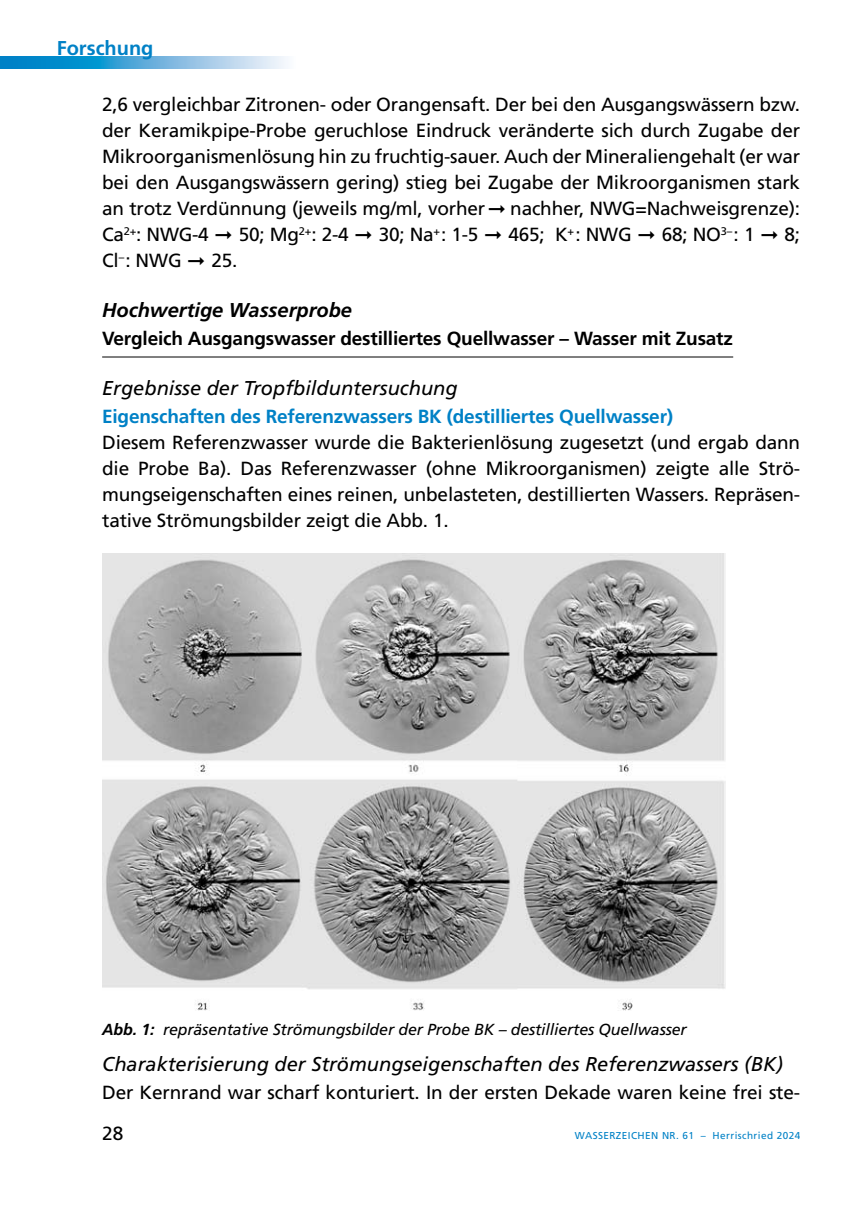
<style>
.page{position:relative;width:857px;height:1225px;background:#fff}
.page>*{position:absolute;margin:0;border:0;box-sizing:border-box;transform-origin:0 0}
.t1{font:italic 20px "Frutiger";color:#000}
.t2{font:italic 700 20px "Frutiger";color:#000}
.t3{font:700 20px "Frutiger";color:#0081c6}
.t4{font:19px/26px "Frutiger";letter-spacing:-.01em;color:#000;text-align:justify}
.t5{font:700 19px "Frutiger";letter-spacing:-.01em;color:#000}
.t6{font:700 19px "Frutiger";letter-spacing:-.01em;color:#0081c6}
.t7{font:italic 16px "Frutiger";letter-spacing:-.01em;color:#000}
.t8{font:10px "Frutiger";letter-spacing:.04em;color:#0081c6}
.s1{font-weight:700}
</style>
<div class="page">
<svg style="left:0;top:57px;width:286px;height:11px"></svg>
<hr style="left:102px;top:356px;width:630px;height:1px;background:#000">
<img style="left:102px;top:553px;width:623px;height:457px">
<p class="t3" style="left:57px;top:36px;width:98px">Forschung</p>
<p class="t4" style="left:102px;top:91px;width:699px">2,6 vergleichbar Zitronen- oder Orangensaft. Der bei den Ausgangswässern bzw. der Keramikpipe-Probe geruchlose Eindruck veränderte sich durch Zugabe der Mikroorganismenlösung hin zu fruchtig-sauer. Auch der Mineraliengehalt (er war bei den Ausgangswässern gering) stieg bei Zugabe der Mikroorganismen stark an trotz Verdünnung (jeweils mg/ml, vorher</p>
<p class="t4" style="left:510px;top:195px;width:291px">nachher, NWG=Nachweisgrenze):</p>
<p class="t4" style="left:102px;top:221px;width:108px">Ca<sup>2+</sup>: NWG-4</p>
<p class="t4" style="left:239px;top:221px;width:111px">50; Mg<sup>2+</sup>: 2-4</p>
<p class="t4" style="left:378px;top:221px;width:101px">30; Na<sup>+</sup>: 1-5</p>
<p class="t4" style="left:508px;top:221px;width:124px">465; K<sup>+</sup>: NWG</p>
<p class="t4" style="left:661px;top:221px;width:94px">68; NO<sup>3–</sup> : 1</p>
<p class="t4" style="left:784px;top:221px;width:17px">8;</p>
<p class="t4" style="left:102px;top:247px;width:81px">Cl<sup>–</sup>: NWG</p>
<p class="t4" style="left:211px;top:247px;width:28px">25.</p>
<p class="t2" style="left:102px;top:298px;width:251px">Hochwertige Wasserprobe</p>
<p class="t5" style="left:102px;top:327px;width:632px">Vergleich Ausgangswasser destilliertes Quellwasser – Wasser mit Zusatz</p>
<p class="t1" style="left:102px;top:376px;width:357px">Ergebnisse der Tropfbilduntersuchung</p>
<p class="t6" style="left:102px;top:405px;width:572px">Eigenschaften des Referenzwassers BK (destilliertes Quellwasser)</p>
<p class="t4" style="left:102px;top:429px;width:699px">Diesem Referenzwasser wurde die Bakterienlösung zugesetzt (und ergab dann die Probe Ba). Das Referenzwasser (ohne Mikroorganismen) zeigte alle Strö&shy;mungseigenschaften eines reinen, unbelasteten, destillierten Wassers. Repräsen&shy;tative Strömungsbilder zeigt die Abb. 1.</p>
<p class="t7" style="left:102px;top:1019px;width:585px"><span class="s1">Abb. 1:</span> repräsentative Strömungsbilder der Probe BK – destilliertes Quellwasser</p>
<p class="t1" style="left:102px;top:1052px;width:682px">Charakterisierung der Strömungseigenschaften des Referenzwassers (BK)</p>
<p class="t4" style="left:102px;top:1079px;width:699px">Der Kernrand war scharf konturiert. In der ersten Dekade waren keine frei ste-</p>
<p class="t4" style="left:102px;top:1120px;width:23px">28</p>
<p class="t8" style="left:574px;top:1130px;width:227px">WASSERZEICHEN NR. 61 – Herrischried 2024</p>
</div>
